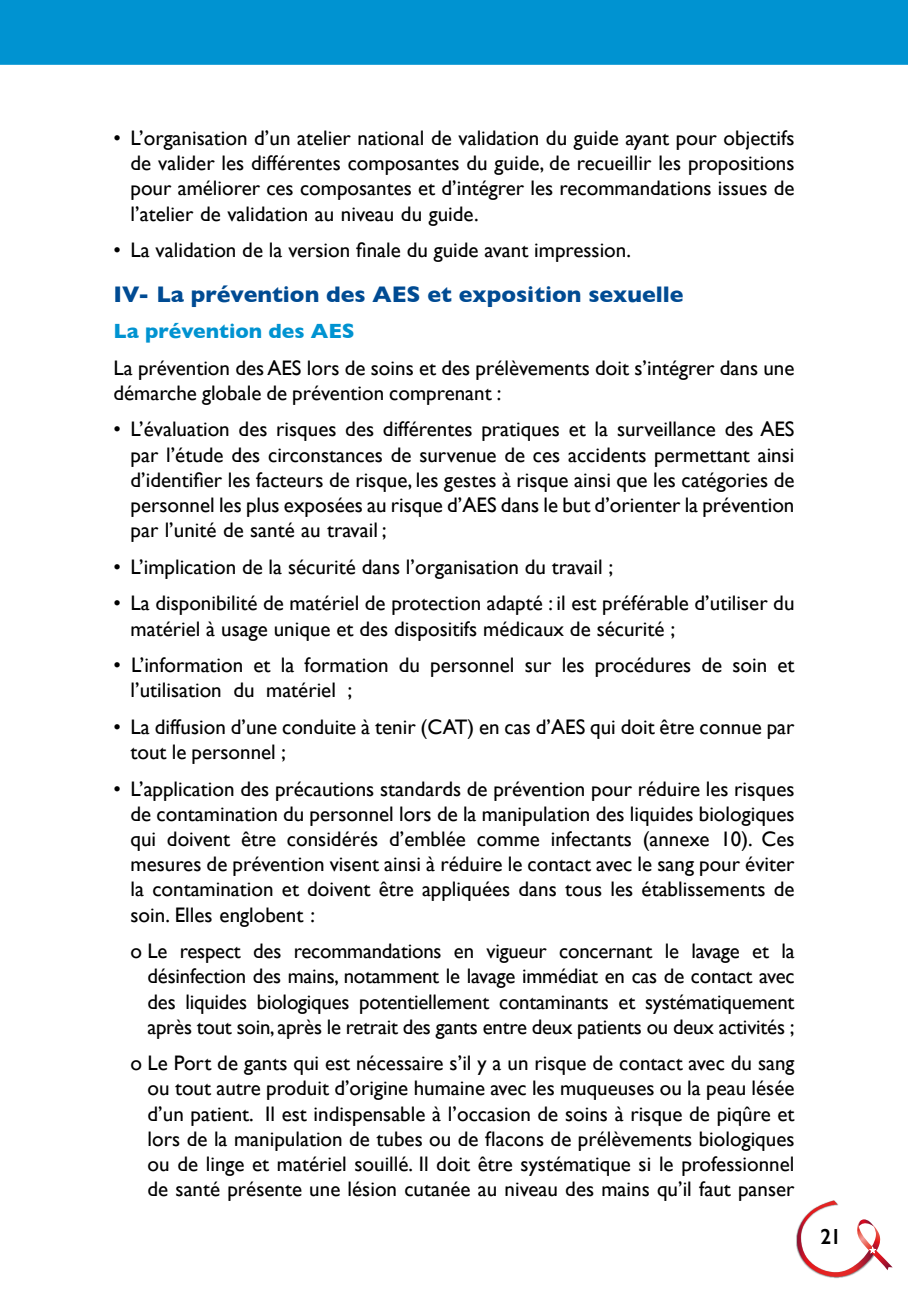
<style>
.page{position:relative;width:908px;height:1304px;background:#fff}
.page>*{position:absolute;margin:0;border:0;box-sizing:border-box;transform-origin:0 0}
.t1{font:700 23px "Gill Sans";color:#004b93}
.t2{font:600 22px "Gill Sans";color:#000;scale:.93 1}
.t3{font:21px/25.2px "Gill Sans";color:#000;text-align:justify}
.t4{font:700 21px "Gill Sans";color:#0093d1}
</style>
<div class="page">
<div style="left:0;top:0;width:907px;height:65px;background:#0093d1"></div>
<svg style="left:796px;top:1200px;width:96px;height:79px"></svg>
<p class="t3" style="left:130px;top:125px;width:665px;text-indent:-17px">• L’organisation d’un atelier national de validation du guide ayant pour objectifs de valider les différentes composantes du guide, de recueillir les propositions pour améliorer ces composantes et d’intégrer les recommandations issues de l’atelier de validation au niveau du guide.</p>
<p class="t3" style="left:113px;top:237px;width:518px">• La validation de la version finale du guide avant impression.</p>
<p class="t1" style="left:113px;top:276px;width:571px">IV- La prévention des AES et exposition sexuelle</p>
<p class="t4" style="left:113px;top:314px;width:243px">La prévention des AES</p>
<p class="t3" style="left:113px;top:355px;width:682px">La prévention des AES lors de soins et des prélèvements doit s’intégrer dans une démarche globale de prévention comprenant :</p>
<p class="t3" style="left:130px;top:417px;width:665px;text-indent:-17px">• L’évaluation des risques des différentes pratiques et la surveillance des AES par l’étude des circonstances de survenue de ces accidents permettant ainsi d’identifier les facteurs de risque, les gestes à risque ainsi que les catégories de personnel les plus exposées au risque d’AES dans le but d’orienter la prévention par l’unité de santé au travail ;</p>
<p class="t3" style="left:113px;top:554px;width:501px">• L’implication de la sécurité dans l’organisation du travail ;</p>
<p class="t3" style="left:130px;top:590px;width:665px;text-indent:-17px">• La disponibilité de matériel de protection adapté : il est préférable d’utiliser du matériel à usage unique et des dispositifs médicaux de sécurité ;</p>
<p class="t3" style="left:130px;top:652px;width:665px;text-indent:-17px">• L’information et la formation du personnel sur les procédures de soin et l’utilisation du matériel ;</p>
<p class="t3" style="left:130px;top:714px;width:665px;text-indent:-17px">• La diffusion d’une conduite à tenir (CAT) en cas d’AES qui doit être connue par tout le personnel ;</p>
<p class="t3" style="left:130px;top:776px;width:665px;text-indent:-17px">• L’application des précautions standards de prévention pour réduire les risques de contamination du personnel lors de la manipulation des liquides biologiques qui doivent être considérés d’emblée comme infectants (annexe 10). Ces mesures de prévention visent ainsi à réduire le contact avec le sang pour éviter la contamination et doivent être appliquées dans tous les établissements de soin. Elles englobent :</p>
<p class="t3" style="left:147px;top:938px;width:648px;text-indent:-17px">o Le respect des recommandations en vigueur concernant le lavage et la désinfection des mains, notamment le lavage immédiat en cas de contact avec des liquides biologiques potentiellement contaminants et systématiquement après tout soin, après le retrait des gants entre deux patients ou deux activités ;</p>
<p class="t3" style="left:147px;top:1050px;width:648px;text-indent:-17px">o Le Port de gants qui est nécessaire s’il y a un risque de contact avec du sang ou tout autre produit d’origine humaine avec les muqueuses ou la peau lésée d’un patient. Il est indispensable à l’occasion de soins à risque de piqûre et lors de la manipulation de tubes ou de flacons de prélèvements biologiques ou de linge et matériel souillé. Il doit être systématique si le professionnel de santé présente une lésion cutanée au niveau des mains qu’il faut panser</p>
<p class="t2" style="left:820px;top:1223px;width:24px">21</p>
</div>
